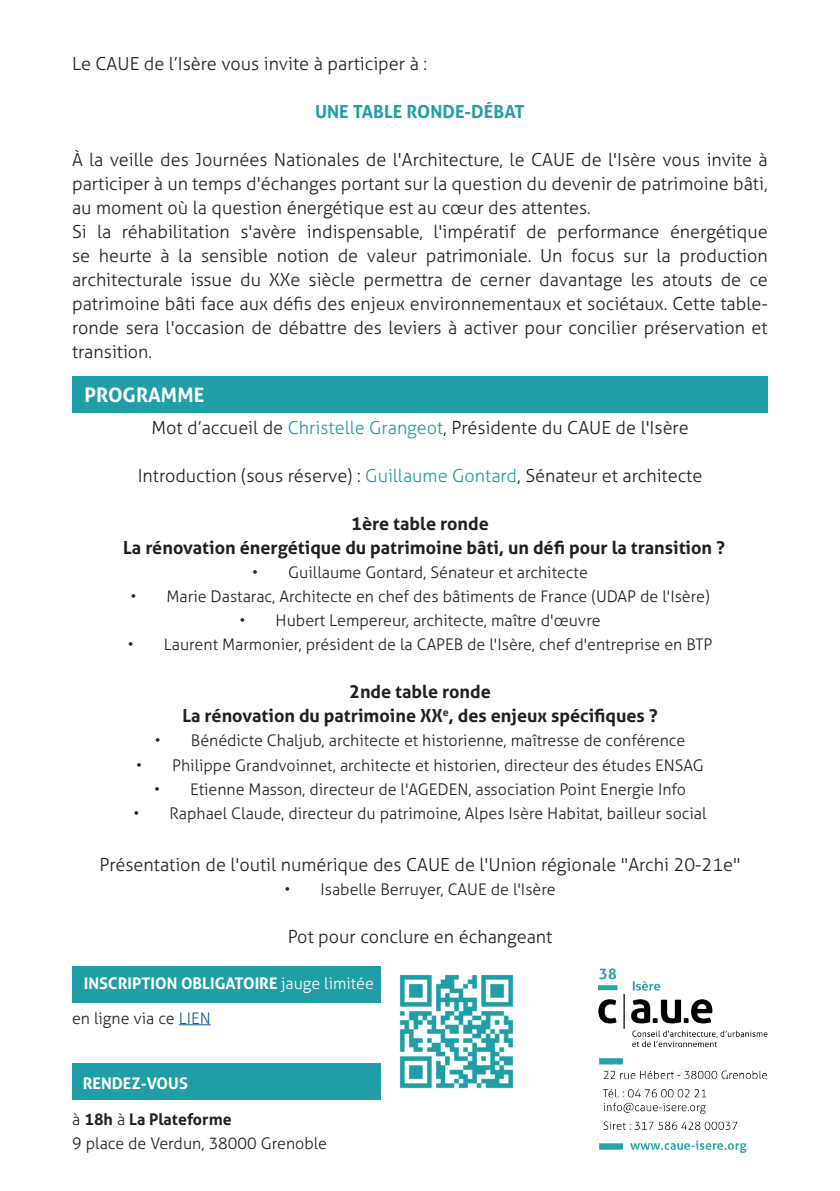
<style>
.page{position:relative;width:840px;height:1191px;background:#fff}
.page>*{position:absolute;margin:0;border:0;box-sizing:border-box;transform-origin:0 0}
.t1{font:700 20px "Aller";color:#fff}
.t2{font:300 18px/24px "Aller";color:#231f20}
.t3{font:700 18px/24px "Aller";color:#231f20;text-align:center}
.t4{font:700 18px "Aller";color:#219ea5}
.t5{font:300 16px/24px "Aller";color:#231f20}
.t6{font:700 16px "Aller";color:#fff}
.s1{color:#219ea5}
.s2{font-weight:300}
.s3{color:#175d9e}
.s4{font-weight:700}
</style>
<div class="page">
<hr style="left:179px;top:1024px;width:32px;height:1px;background:#175d9e">
<div style="left:72px;top:376px;width:695px;height:37px;background:#219ea5"></div>
<div style="left:72px;top:1063px;width:308px;height:37px;background:#219ea5"></div>
<div style="left:72px;top:966px;width:308px;height:36px;background:#219ea5"></div>
<img style="left:598px;top:968px;width:169px;height:80px">
<img style="left:599px;top:1058px;width:168px;height:94px">
<img style="left:399px;top:974px;width:115px;height:115px">
<p class="t2" style="left:72px;top:52px;width:356px">Le CAUE de l’Isère vous invite à participer à :</p>
<p class="t4" style="left:315px;top:100px;width:211px">UNE TABLE RONDE-DÉBAT</p>
<p class="t2" style="left:72px;top:148px;width:696px">À la veille des Journées Nationales de l'Architecture, le CAUE de l'Isère vous invite à participer à un temps d'échanges portant sur la question du devenir de patrimoine bâti, au moment où la question énergétique est au cœur des attentes.<br>Si la réhabilitation s'avère indispensable, l'impératif de performance énergétique se heurte à la sensible notion de valeur patrimoniale. Un focus sur la production architecturale issue du XXe siècle permettra de cerner davantage les atouts de ce patrimoine bâti face aux défis des enjeux environnementaux et sociétaux. Cette table&shy;ronde sera l'occasion de débattre des leviers à activer pour concilier préservation et transition.</p>
<p class="t1" style="left:84px;top:383px;width:121px">PROGRAMME</p>
<p class="t2" style="left:151px;top:416px;width:538px">Mot d’accueil de <span class="s1">Christelle Grangeot</span>, Présidente du CAUE de l'Isère</p>
<p class="t2" style="left:138px;top:464px;width:566px">Introduction (sous réserve) : <span class="s1">Guillaume Gontard</span>, Sénateur et architecte</p>
<p class="t3" style="left:123px;top:512px;width:603px">1ère table ronde<br>La rénovation énergétique du patrimoine bâti, un défi pour la transition ?</p>
<p class="t5" style="left:252px;top:561px;width:337px">• Guillaume Gontard, Sénateur et architecte</p>
<p class="t5" style="left:130px;top:585px;width:580px">• Marie Dastarac, Architecte en chef des bâtiments de France (UDAP de l'Isère)</p>
<p class="t5" style="left:239px;top:609px;width:362px">• Hubert Lempereur, architecte, maître d'œuvre</p>
<p class="t5" style="left:128px;top:633px;width:585px">• Laurent Marmonier, président de la CAPEB de l'Isère, chef d'entreprise en BTP</p>
<p class="t3" style="left:182px;top:680px;width:476px">2nde table ronde<br>La rénovation du patrimoine XX<sup>e</sup>, des enjeux spécifiques ?</p>
<p class="t5" style="left:155px;top:729px;width:531px">• Bénédicte Chaljub, architecte et historienne, maîtresse de conférence</p>
<p class="t5" style="left:136px;top:753px;width:569px">• Philippe Grandvoinnet, architecte et historien, directeur des études ENSAG</p>
<p class="t5" style="left:154px;top:777px;width:533px">• Etienne Masson, directeur de l'AGEDEN, association Point Energie Info</p>
<p class="t5" style="left:133px;top:801px;width:574px">• Raphael Claude, directeur du patrimoine, Alpes Isère Habitat, bailleur social</p>
<p class="t2" style="left:99px;top:853px;width:642px">Présentation de l'outil numérique des CAUE de l'Union régionale "Archi 20-21e"</p>
<p class="t5" style="left:284px;top:877px;width:272px">• Isabelle Berruyer, CAUE de l'Isère</p>
<p class="t2" style="left:287px;top:925px;width:266px">Pot pour conclure en échangeant</p>
<p class="t6" style="left:84px;top:973px;width:291px">INSCRIPTION OBLIGATOIRE <span class="s2">jauge limitée</span></p>
<p class="t5" style="left:72px;top:1006px;width:140px">en ligne via ce <span class="s3">LIEN</span></p>
<p class="t6" style="left:83px;top:1073px;width:106px">RENDEZ-VOUS</p>
<p class="t5" style="left:72px;top:1107px;width:256px">à <span class="s4">18h</span> à <span class="s4">La Plateforme<br></span>9 place de Verdun, 38000 Grenoble</p>
</div>
